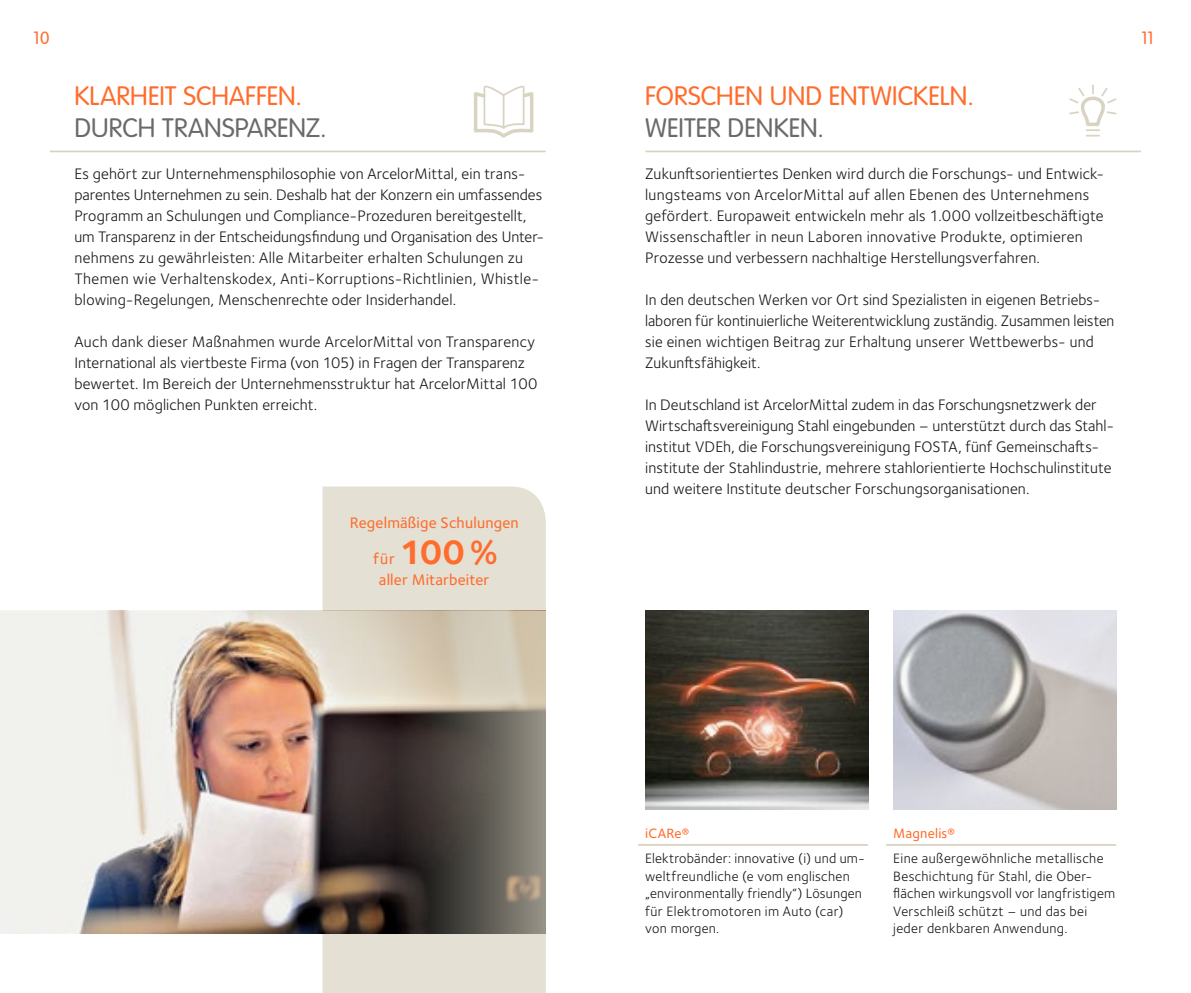
<style>
.page{position:relative;width:1191px;height:993px;background:#fff}
.page>*{position:absolute;margin:0;border:0;box-sizing:border-box;transform-origin:0 0}
.Subhead{font:700 35px "Foundry Sterling";color:#ff6c2c}
.Head{font:300 26.25px "VAG Rounded";color:#ff6c2c}
.Head-2{font:300 26.25px "VAG Rounded";color:#6a6a69}
.t1{font:300 17.5px "VAG Rounded";color:#ff6c2c}
.Fließtext{font:15.75px/21px "Foundry Sterling";letter-spacing:.01em;color:#181716}
.Subhead-2{font:500 15.75px "Foundry Sterling";letter-spacing:.01em;color:#ff6c2c}
.Fließtext-2{font:14px/17.5px "Foundry Sterling";letter-spacing:.02em;color:#181716}
.Subhead-3{font:500 14px "Foundry Sterling";letter-spacing:.015em;color:#ff6c2c}
</style>
<div class="page">
<div style="left:322px;top:486px;width:224px;height:506px;background:#e4e0d4"></div>
<hr style="left:50px;top:150px;width:495px;height:2px;background:#d9d3c2">
<hr style="left:646px;top:150px;width:494px;height:2px;background:#d9d3c2">
<img style="left:0;top:610px;width:394px;height:323px">
<img style="left:893px;top:610px;width:223px;height:199px">
<svg style="left:394px;top:610px;width:152px;height:323px;background:#7d756b"></svg>
<hr style="left:638px;top:843px;width:229px;height:2px;background:#d9d3c2">
<hr style="left:886px;top:843px;width:229px;height:2px;background:#d9d3c2">
<img style="left:645px;top:610px;width:223px;height:199px">
<svg style="left:1067px;top:84px;width:51px;height:69px"></svg>
<svg style="left:474px;top:85px;width:60px;height:53px"></svg>
<p class="t1" style="left:34px;top:27px;width:17px">10</p>
<p class="t1" style="left:1141px;top:27px;width:14px">11</p>
<p class="Head" style="left:74px;top:81px;width:229px">KLARHEIT SCHAFFEN.</p>
<p class="Head-2" style="left:74px;top:112px;width:254px">DURCH TRANSPARENZ.</p>
<p class="Fließtext" style="left:74px;top:163px;width:469px">Es gehört zur Unternehmensphilosophie von ArcelorMittal, ein trans&shy;parentes Unternehmen zu sein. Deshalb hat der Konzern ein umfassendes Programm an Schulungen und Compliance-Prozeduren bereitgestellt, um Transparenz in der Entscheidungsfindung und Organisation des Unter&shy;nehmens zu gewährleisten: Alle Mitarbeiter erhalten Schulungen zu Themen wie Verhaltenskodex, Anti-Korruptions-Richtlinien, Whistle&shy;blowing-Regelungen, Menschenrechte oder Insiderhandel.</p>
<p class="Fließtext" style="left:74px;top:331px;width:464px">Auch dank dieser Maßnahmen wurde ArcelorMittal von Transparency International als viertbeste Firma (von 105) in Fragen der Transparenz bewertet. Im Bereich der Unternehmensstruktur hat ArcelorMittal 100 von 100 möglichen Punkten erreicht.</p>
<p class="Subhead-2" style="left:350px;top:513px;width:170px">Regelmäßige Schulungen</p>
<p class="Subhead" style="left:399px;top:530px;width:100px">100%</p>
<p class="Subhead-2" style="left:373px;top:549px;width:24px">für</p>
<p class="Subhead-2" style="left:379px;top:570px;width:112px">aller Mitarbeiter</p>
<p class="Head" style="left:645px;top:81px;width:330px">FORSCHEN UND ENTWICKELN.</p>
<p class="Head-2" style="left:645px;top:112px;width:180px">WEITER DENKEN.</p>
<p class="Fließtext" style="left:645px;top:163px;width:460px">Zukunftsorientiertes Denken wird durch die Forschungs- und Entwick&shy;lungsteams von ArcelorMittal auf allen Ebenen des Unternehmens gefördert. Europaweit entwickeln mehr als 1.000 vollzeitbeschäftigte Wissenschaftler in neun Laboren innovative Produkte, optimieren Prozesse und verbessern nachhaltige Herstellungsverfahren.</p>
<p class="Fließtext" style="left:645px;top:289px;width:471px">In den deutschen Werken vor Ort sind Spezialisten in eigenen Betriebs&shy;laboren für kontinuierliche Weiterentwicklung zuständig. Zusammen leisten sie einen wichtigen Beitrag zur Erhaltung unserer Wettbewerbs- und Zukunftsfähigkeit.</p>
<p class="Fließtext" style="left:645px;top:394px;width:468px">In Deutschland ist ArcelorMittal zudem in das Forschungsnetzwerk der Wirtschaftsvereinigung Stahl eingebunden – unterstützt durch das Stahl&shy;institut VDEh, die Forschungsvereinigung FOSTA, fünf Gemeinschafts&shy;institute der Stahlindustrie, mehrere stahlorientierte Hochschulinstitute und weitere Institute deutscher Forschungsorganisationen.</p>
<p class="Subhead-3" style="left:645px;top:825px;width:46px">iCARe®</p>
<p class="Fließtext-2" style="left:645px;top:849px;width:221px">Elektrobänder: innovative (i) und um&shy;weltfreundliche (e vom englischen „environmentally friendly“) Lösungen für Elektromotoren im Auto (car) von morgen.</p>
<p class="Subhead-3" style="left:893px;top:825px;width:63px">Magnelis®</p>
<p class="Fließtext-2" style="left:893px;top:849px;width:223px">Eine außergewöhnliche metallische Beschichtung für Stahl, die Ober&shy;flächen wirkungsvoll vor langfristigem Verschleiß schützt – und das bei jeder denkbaren Anwendung.</p>
</div>
